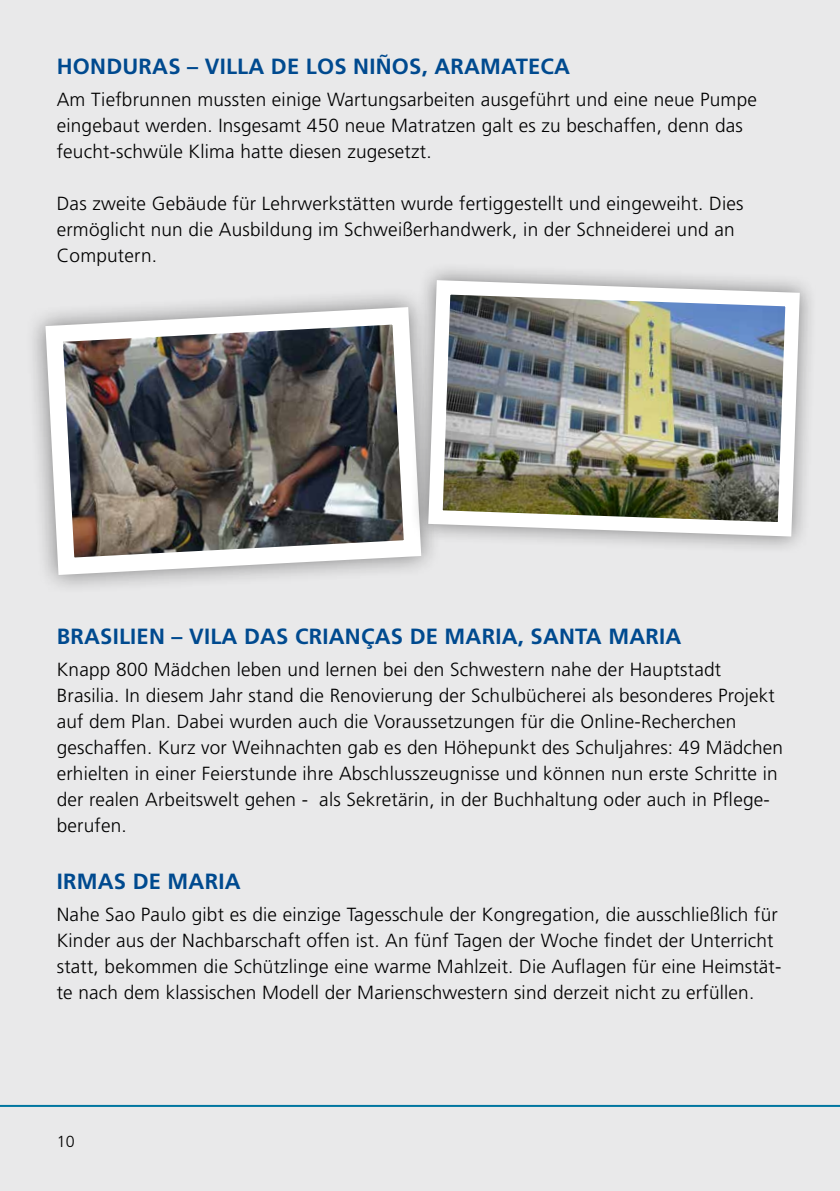
<style>
.page{position:relative;width:840px;height:1191px;background:#fff}
.page>*{position:absolute;margin:0;border:0;box-sizing:border-box;transform-origin:0 0}
.t1{font:700 22px "Frutiger";letter-spacing:.01em;color:#004a8f}
.t2{font:300 19px/26px "Frutiger";letter-spacing:.01em;color:#000}
.t3{font:300 16px "Frutiger";color:#000}
</style>
<div class="page">
<div style="left:0;top:0;width:839px;height:1191px;background:#e9e9ea"></div>
<hr style="left:0;top:1105px;width:839px;height:2px;background:#0076a0">
<img style="left:37px;top:298px;width:393px;height:286px">
<div style="left:409px;top:262px;width:409px;height:293px;background:#000;opacity:.45"></div>
<img style="left:421px;top:273px;width:385px;height:271px">
<p class="t1" style="left:57px;top:53px;width:514px">HONDURAS – VILLA DE LOS NIÑOS, ARAMATECA</p>
<p class="t2" style="left:57px;top:86px;width:701px">Am Tiefbrunnen mussten einige Wartungsarbeiten ausgeführt und eine neue Pumpe eingebaut werden. Insgesamt 450 neue Matratzen galt es zu beschaffen, denn das feucht-schwüle Klima hatte diesen zugesetzt.</p>
<p class="t2" style="left:57px;top:190px;width:688px">Das zweite Gebäude für Lehrwerkstätten wurde fertiggestellt und eingeweiht. Dies ermöglicht nun die Ausbildung im Schweißerhandwerk, in der Schneiderei und an<br>Computern.</p>
<p class="t1" style="left:57px;top:623px;width:626px">BRASILIEN – VILA DAS CRIANÇAS DE MARIA, SANTA MARIA</p>
<p class="t2" style="left:57px;top:656px;width:727px">Knapp 800 Mädchen leben und lernen bei den Schwestern nahe der Hauptstadt Brasilia. In diesem Jahr stand die Renovierung der Schulbücherei als besonderes Projekt auf dem Plan. Dabei wurden auch die Voraussetzungen für die Online-Recherchen geschaffen. Kurz vor Weihnachten gab es den Höhepunkt des Schuljahres: 49 Mädchen erhielten in einer Feierstunde ihre Abschlusszeugnisse und können nun erste Schritte in der realen Arbeitswelt gehen - als Sekretärin, in der Buchhaltung oder auch in Pflege&shy;berufen.</p>
<p class="t1" style="left:57px;top:869px;width:185px">IRMAS DE MARIA</p>
<p class="t2" style="left:57px;top:901px;width:725px">Nahe Sao Paulo gibt es die einzige Tagesschule der Kongregation, die ausschließlich für Kinder aus der Nachbarschaft offen ist. An fünf Tagen der Woche findet der Unterricht statt, bekommen die Schützlinge eine warme Mahlzeit. Die Auflagen für eine Heimstät&shy;te nach dem klassischen Modell der Marienschwestern sind derzeit nicht zu erfüllen.</p>
<p class="t3" style="left:57px;top:1132px;width:19px">10</p>
</div>
